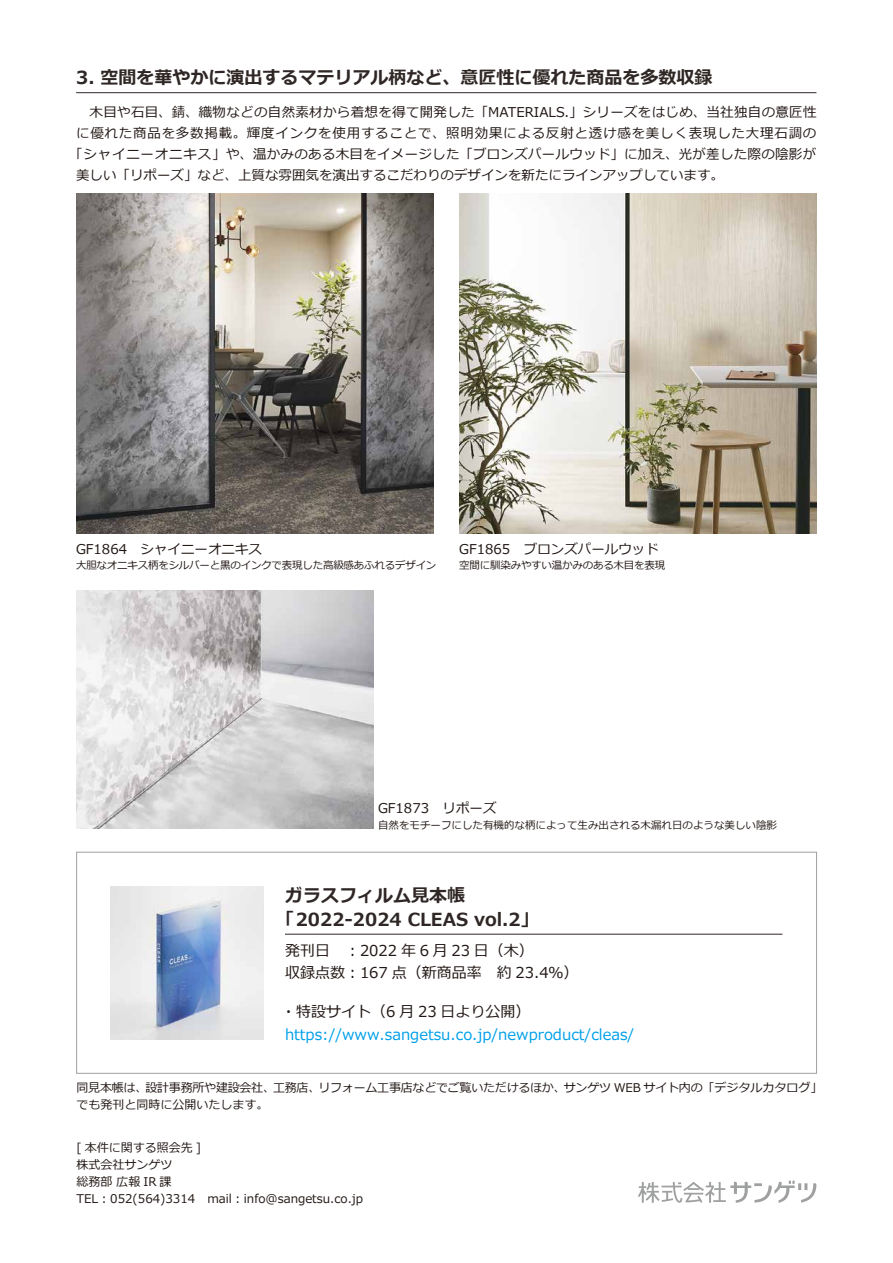
<style>
.page{position:relative;width:893px;height:1263px;background:#fff}
.page>*{position:absolute;margin:0;border:0;box-sizing:border-box;transform-origin:0 0}
.t1{font:700 18px/24px "Meiryo";color:#2f2725}
.t2{font:15px/22.5px "Meiryo";color:#221815}
.t3{font:15px "Meiryo";color:#00a0e9}
.t4{font:13.5px "Meiryo";letter-spacing:.02em;color:#221815}
.t5{font:13.5px "Meiryo";color:#221815}
.t6{font:13.5px "Meiryo";letter-spacing:.055em;color:#221815}
.t7{font:12px/16.5px "Meiryo";letter-spacing:-.02em;color:#221815}
.t8{font:12px/17px "Meiryo";color:#221815}
.t9{font:10.5px "Meiryo";letter-spacing:-.02em;color:#221815}
.t10{font:10.5px "Meiryo";color:#221815}
</style>
<div class="page">
<hr style="left:76px;top:92px;width:740px;height:1px;background:#2f2725">
<svg style="left:638px;top:1181px;width:178px;height:22px"></svg>
<div style="left:76px;top:852px;width:741px;height:222px;border:1px solid #9fa0a0"></div>
<hr style="left:285px;top:934px;width:497px;height:1px;background:#2f2725">
<img style="left:111px;top:886px;width:153px;height:153px">
<img style="left:76px;top:193px;width:357px;height:341px">
<img style="left:459px;top:193px;width:357px;height:341px">
<img style="left:76px;top:591px;width:298px;height:238px">
<h1 class="t1" style="left:76px;top:66px;width:638px">3. 空間を華やかに演出するマテリアル柄など、意匠性に優れた商品を多数収録</h1>
<p class="t4" style="left:76px;top:103px;width:742px">　木目や石目、錆、織物などの自然素材から着想を得て開発した「MATERIALS.」シリーズをはじめ、当社独自の意匠性</p>
<p class="t6" style="left:76px;top:124px;width:742px">に優れた商品を多数掲載。輝度インクを使用することで、照明効果による反射と透け感を美しく表現した大理石調の</p>
<p class="t4" style="left:69px;top:145px;width:748px">「シャイニーオニキス」や、温かみのある木目をイメージした「ブロンズパールウッド」に加え、光が差した際の陰影が</p>
<p class="t5" style="left:76px;top:166px;width:649px">美しい「リポーズ」など、上質な雰囲気を演出するこだわりのデザインを新たにラインアップしています。</p>
<p class="t5" style="left:76px;top:540px;width:188px">GF1864　シャイニーオニキス</p>
<p class="t9" style="left:76px;top:558px;width:362px">大胆なオニキス柄をシルバーと黒のインクで表現した高級感あふれるデザイン</p>
<p class="t5" style="left:459px;top:540px;width:201px">GF1865　ブロンズパールウッド</p>
<p class="t9" style="left:459px;top:558px;width:208px">空間に馴染みやすい温かみのある木目を表現</p>
<p class="t5" style="left:378px;top:799px;width:120px">GF1873　リポーズ</p>
<p class="t10" style="left:378px;top:818px;width:400px">自然をモチーフにした有機的な柄によって生み出される木漏れ日のような美しい陰影</p>
<h1 class="t1" style="left:276px;top:884px;width:264px;text-indent:9px">ガラスフィルム見本帳「2022-2024 CLEAS vol.2」</h1>
<p class="t2" style="left:285px;top:940px;width:295px">発刊日　︓2022 年 6 月 23 日（木）<br>収録点数︓167 点（新商品率　約 23.4％）</p>
<p class="t2" style="left:281px;top:1001px;width:251px">・特設サイト（6 月 23 日より公開）</p>
<p class="t3" style="left:285px;top:1024px;width:351px">https://www.sangetsu.co.jp/newproduct/cleas/</p>
<p class="t7" style="left:77px;top:1080px;width:747px">同見本帳は、設計事務所や建設会社、工務店、リフォーム工事店などでご覧いただけるほか、サンゲツ WEB サイト内の「デジタルカタログ」でも発刊と同時に公開いたします。</p>
<p class="t8" style="left:77px;top:1139px;width:288px">[ 本件に関する照会先 ]<br>株式会社サンゲツ<br>総務部 広報 IR 課<br>TEL︓052(564)3314　mail︓info@sangetsu.co.jp</p>
</div>
